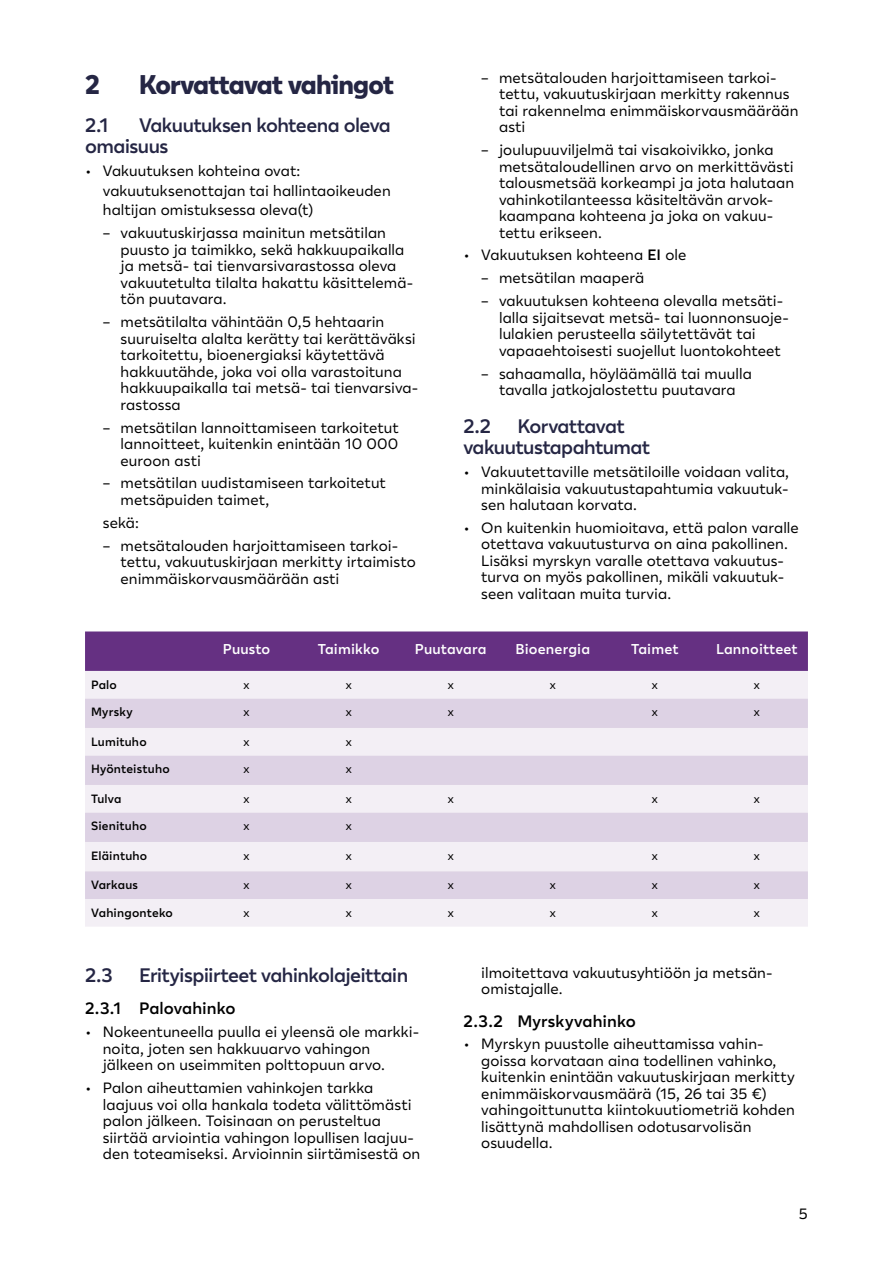
<style>
.page{position:relative;width:893px;height:1263px;background:#fff}
.page>*{position:absolute;margin:0;border:0;box-sizing:border-box;transform-origin:0 0}
.Otsikko_1__H2{font:800 27px "Lahi Tapiola Sans";letter-spacing:-.03em;color:#252644}
.Väliotsikko_1_1_H3{font:600 19.5px/21px "Lahi Tapiola Sans";letter-spacing:-.03em;color:#252644}
.Pieni_otsikko_1_1_1{font:600 16.5px "Lahi Tapiola Sans";letter-spacing:.005em;color:#000}
.LUETTELO_Leipis{font:15px/16.5px "Lahi Tapiola Sans";letter-spacing:.005em;color:#000}
.LAATIKKO_Otsikko{font:600 14.25px "Lahi Tapiola Sans";letter-spacing:.01em;color:#fff}
.LAATIKKO_Leipis{font:600 12px "Lahi Tapiola Sans";letter-spacing:.015em;color:#000}
.LAATIKKO_Leipis-2{font:12px "Lahi Tapiola Sans";color:#000}
.s1{font-family:"Open Sans"}
.s2{font-weight:600}
</style>
<div class="page">
<div style="left:85px;top:631px;width:723px;height:40px;background:#653082"></div>
<div style="left:85px;top:671px;width:723px;height:256px;background:#f3eff5"></div>
<svg style="left:85px;top:699px;width:723px;height:200px;fill:#ddd2e4"></svg>
<h2 class="Otsikko_1__H2" style="left:85px;top:63px;width:16px">2</h2>
<h2 class="Otsikko_1__H2" style="left:139px;top:63px;width:257px">Korvattavat vahingot</h2>
<h3 class="Väliotsikko_1_1_H3" style="left:85px;top:114px;width:25px">2.1</h3>
<h3 class="Väliotsikko_1_1_H3" style="left:85px;top:114px;width:307px;text-indent:54px">Vakuutuksen kohteena oleva omaisuus</h3>
<p class="LUETTELO_Leipis" style="left:103px;top:160px;width:289px;line-height:19.5px;text-indent:-18px">• Vakuutuksen kohteina ovat: vakuutuksenottajan tai hallintaoikeuden haltijan omistuksessa oleva(t)</p>
<p class="LUETTELO_Leipis" style="left:121px;top:224px;width:294px;text-indent:-18px"><span class="s1">–</span> vakuutuskirjassa mainitun metsätilan puusto ja taimikko, sekä hakkuupaikalla ja metsä- tai tienvarsivarastossa oleva vakuutetulta tilalta hakattu käsittelemä&shy;tön puutavara.</p>
<p class="LUETTELO_Leipis" style="left:121px;top:313px;width:299px;text-indent:-18px"><span class="s1">–</span> metsätilalta vähintään 0,5 hehtaarin suuruiselta alalta kerätty tai kerättäväksi tarkoitettu, bioenergiaksi käytettävä hakkuutähde, joka voi olla varastoituna hakkuupaikalla tai metsä- tai tienvarsiva&shy;rastossa</p>
<p class="LUETTELO_Leipis" style="left:121px;top:418px;width:280px;text-align:justify;text-indent:-18px"><span class="s1">–</span> metsätilan lannoittamiseen tarkoitetut lannoitteet, kuitenkin enintään 10 000 euroon asti</p>
<p class="LUETTELO_Leipis" style="left:121px;top:474px;width:267px;text-indent:-18px"><span class="s1">–</span> metsätilan uudistamiseen tarkoitetut metsäpuiden taimet,</p>
<p class="LUETTELO_Leipis" style="left:103px;top:513px;width:38px">sekä:</p>
<p class="LUETTELO_Leipis" style="left:121px;top:536px;width:297px;text-indent:-18px"><span class="s1">–</span> metsätalouden harjoittamiseen tarkoi&shy;tettu, vakuutuskirjaan merkitty irtaimisto enimmäiskorvausmäärään asti</p>
<p class="LUETTELO_Leipis" style="left:499px;top:68px;width:301px;text-indent:-18px"><span class="s1">–</span> metsätalouden harjoittamiseen tarkoi&shy;tettu, vakuutuskirjaan merkitty rakennus tai rakennelma enimmäiskorvausmäärään asti</p>
<p class="LUETTELO_Leipis" style="left:499px;top:141px;width:297px;text-indent:-18px"><span class="s1">–</span> joulupuuviljelmä tai visakoivikko, jonka metsätaloudellinen arvo on merkittävästi talousmetsää korkeampi ja jota halutaan vahinkotilanteessa käsiteltävän arvok&shy;kaampana kohteena ja joka on vakuu&shy;tettu erikseen.</p>
<p class="LUETTELO_Leipis" style="left:463px;top:246px;width:224px">• Vakuutuksen kohteena <span class="s2">EI</span> ole</p>
<p class="LUETTELO_Leipis" style="left:481px;top:269px;width:165px"><span class="s1">–</span> metsätilan maaperä</p>
<p class="LUETTELO_Leipis" style="left:499px;top:292px;width:291px;text-indent:-18px"><span class="s1">–</span> vakuutuksen kohteena olevalla metsäti&shy;lalla sijaitsevat metsä- tai luonnonsuoje&shy;lulakien perusteella säilytettävät tai vapaaehtoisesti suojellut luontokohteet</p>
<p class="LUETTELO_Leipis" style="left:481px;top:364px;width:272px;text-align:center"><span class="s1">–</span> sahaamalla, höyläämällä tai muulla tavalla jatkojalostettu puutavara</p>
<h3 class="Väliotsikko_1_1_H3" style="left:463px;top:415px;width:29px">2.2</h3>
<h3 class="Väliotsikko_1_1_H3" style="left:463px;top:415px;width:188px;text-indent:54px">Korvattavat vakuutustapahtumat</h3>
<p class="LUETTELO_Leipis" style="left:481px;top:463px;width:309px;text-align:justify;text-indent:-18px">• Vakuutettaville metsätiloille voidaan valita, minkälaisia vakuutustapahtumia vakuutuk&shy;sen halutaan korvata.</p>
<p class="LUETTELO_Leipis" style="left:481px;top:518px;width:319px;text-indent:-18px">• On kuitenkin huomioitava, että palon varalle otettava vakuutusturva on aina pakollinen.<br>Lisäksi myrskyn varalle otettava vakuutus&shy;turva on myös pakollinen, mikäli vakuutuk&shy;seen valitaan muita turvia.</p>
<p class="LAATIKKO_Otsikko" style="left:223px;top:638px;width:49px">Puusto</p>
<p class="LAATIKKO_Otsikko" style="left:318px;top:638px;width:63px">Taimikko</p>
<p class="LAATIKKO_Otsikko" style="left:415px;top:638px;width:73px">Puutavara</p>
<p class="LAATIKKO_Otsikko" style="left:516px;top:638px;width:76px">Bioenergia</p>
<p class="LAATIKKO_Otsikko" style="left:631px;top:638px;width:49px">Taimet</p>
<p class="LAATIKKO_Otsikko" style="left:716px;top:638px;width:83px">Lannoitteet</p>
<p class="LAATIKKO_Leipis" style="left:91px;top:675px;width:27px">Palo</p>
<p class="LAATIKKO_Leipis-2" style="left:244px;top:676px;width:8px">x</p>
<p class="LAATIKKO_Leipis-2" style="left:346px;top:676px;width:8px">x</p>
<p class="LAATIKKO_Leipis-2" style="left:448px;top:676px;width:8px">x</p>
<p class="LAATIKKO_Leipis-2" style="left:550px;top:676px;width:8px">x</p>
<p class="LAATIKKO_Leipis-2" style="left:652px;top:676px;width:8px">x</p>
<p class="LAATIKKO_Leipis-2" style="left:754px;top:676px;width:8px">x</p>
<p class="LAATIKKO_Leipis" style="left:91px;top:703px;width:43px">Myrsky</p>
<p class="LAATIKKO_Leipis-2" style="left:244px;top:703px;width:8px">x</p>
<p class="LAATIKKO_Leipis-2" style="left:346px;top:703px;width:8px">x</p>
<p class="LAATIKKO_Leipis-2" style="left:448px;top:703px;width:8px">x</p>
<p class="LAATIKKO_Leipis-2" style="left:652px;top:703px;width:8px">x</p>
<p class="LAATIKKO_Leipis-2" style="left:754px;top:703px;width:8px">x</p>
<p class="LAATIKKO_Leipis" style="left:91px;top:732px;width:57px">Lumituho</p>
<p class="LAATIKKO_Leipis-2" style="left:244px;top:733px;width:8px">x</p>
<p class="LAATIKKO_Leipis-2" style="left:346px;top:733px;width:8px">x</p>
<p class="LAATIKKO_Leipis" style="left:91px;top:760px;width:80px">Hyönteistuho</p>
<p class="LAATIKKO_Leipis-2" style="left:244px;top:760px;width:8px">x</p>
<p class="LAATIKKO_Leipis-2" style="left:346px;top:760px;width:8px">x</p>
<p class="LAATIKKO_Leipis" style="left:91px;top:789px;width:32px">Tulva</p>
<p class="LAATIKKO_Leipis-2" style="left:244px;top:790px;width:8px">x</p>
<p class="LAATIKKO_Leipis-2" style="left:346px;top:790px;width:8px">x</p>
<p class="LAATIKKO_Leipis-2" style="left:448px;top:790px;width:8px">x</p>
<p class="LAATIKKO_Leipis-2" style="left:652px;top:790px;width:8px">x</p>
<p class="LAATIKKO_Leipis-2" style="left:754px;top:790px;width:8px">x</p>
<p class="LAATIKKO_Leipis" style="left:91px;top:817px;width:57px">Sienituho</p>
<p class="LAATIKKO_Leipis-2" style="left:244px;top:817px;width:8px">x</p>
<p class="LAATIKKO_Leipis-2" style="left:346px;top:817px;width:8px">x</p>
<p class="LAATIKKO_Leipis" style="left:91px;top:846px;width:58px">Eläintuho</p>
<p class="LAATIKKO_Leipis-2" style="left:244px;top:847px;width:8px">x</p>
<p class="LAATIKKO_Leipis-2" style="left:346px;top:847px;width:8px">x</p>
<p class="LAATIKKO_Leipis-2" style="left:448px;top:847px;width:8px">x</p>
<p class="LAATIKKO_Leipis-2" style="left:652px;top:847px;width:8px">x</p>
<p class="LAATIKKO_Leipis-2" style="left:754px;top:847px;width:8px">x</p>
<p class="LAATIKKO_Leipis" style="left:91px;top:876px;width:48px">Varkaus</p>
<p class="LAATIKKO_Leipis-2" style="left:244px;top:876px;width:8px">x</p>
<p class="LAATIKKO_Leipis-2" style="left:346px;top:876px;width:8px">x</p>
<p class="LAATIKKO_Leipis-2" style="left:448px;top:876px;width:8px">x</p>
<p class="LAATIKKO_Leipis-2" style="left:550px;top:876px;width:8px">x</p>
<p class="LAATIKKO_Leipis-2" style="left:652px;top:876px;width:8px">x</p>
<p class="LAATIKKO_Leipis-2" style="left:754px;top:876px;width:8px">x</p>
<p class="LAATIKKO_Leipis" style="left:91px;top:903px;width:83px">Vahingonteko</p>
<p class="LAATIKKO_Leipis-2" style="left:244px;top:904px;width:8px">x</p>
<p class="LAATIKKO_Leipis-2" style="left:346px;top:904px;width:8px">x</p>
<p class="LAATIKKO_Leipis-2" style="left:448px;top:904px;width:8px">x</p>
<p class="LAATIKKO_Leipis-2" style="left:550px;top:904px;width:8px">x</p>
<p class="LAATIKKO_Leipis-2" style="left:652px;top:904px;width:8px">x</p>
<p class="LAATIKKO_Leipis-2" style="left:754px;top:904px;width:8px">x</p>
<h3 class="Väliotsikko_1_1_H3" style="left:85px;top:964px;width:29px">2.3</h3>
<h3 class="Väliotsikko_1_1_H3" style="left:139px;top:964px;width:271px">Erityispiirteet vahinkolajeittain</h3>
<h4 class="Pieni_otsikko_1_1_1" style="left:85px;top:996px;width:152px">2.3.1 Palovahinko</h4>
<p class="LUETTELO_Leipis" style="left:103px;top:1023px;width:318px;text-indent:-18px">• Nokeentuneella puulla ei yleensä ole markki&shy;noita, joten sen hakkuuarvo vahingon jälkeen on useimmiten polttopuun arvo.</p>
<p class="LUETTELO_Leipis" style="left:103px;top:1079px;width:319px;text-indent:-18px">• Palon aiheuttamien vahinkojen tarkka laajuus voi olla hankala todeta välittömästi palon jälkeen. Toisinaan on perusteltua siirtää arviointia vahingon lopullisen laajuu&shy;den toteamiseksi. Arvioinnin siirtämisestä on</p>
<p class="LUETTELO_Leipis" style="left:481px;top:963px;width:293px">ilmoitettava vakuutusyhtiöön ja metsän&shy;omistajalle.</p>
<h4 class="Pieni_otsikko_1_1_1" style="left:463px;top:1008px;width:174px">2.3.2 Myrskyvahinko</h4>
<p class="LUETTELO_Leipis" style="left:481px;top:1035px;width:315px;text-indent:-18px">• Myrskyn puustolle aiheuttamissa vahin&shy;goissa korvataan aina todellinen vahinko, kuitenkin enintään vakuutuskirjaan merkitty enimmäiskorvausmäärä (15, 26 tai 35 €) vahingoittunutta kiintokuutiometriä kohden lisättynä mahdollisen odotusarvolisän osuudella.</p>
<p class="LUETTELO_Leipis" style="left:799px;top:1204px;width:10px">5</p>
</div>
